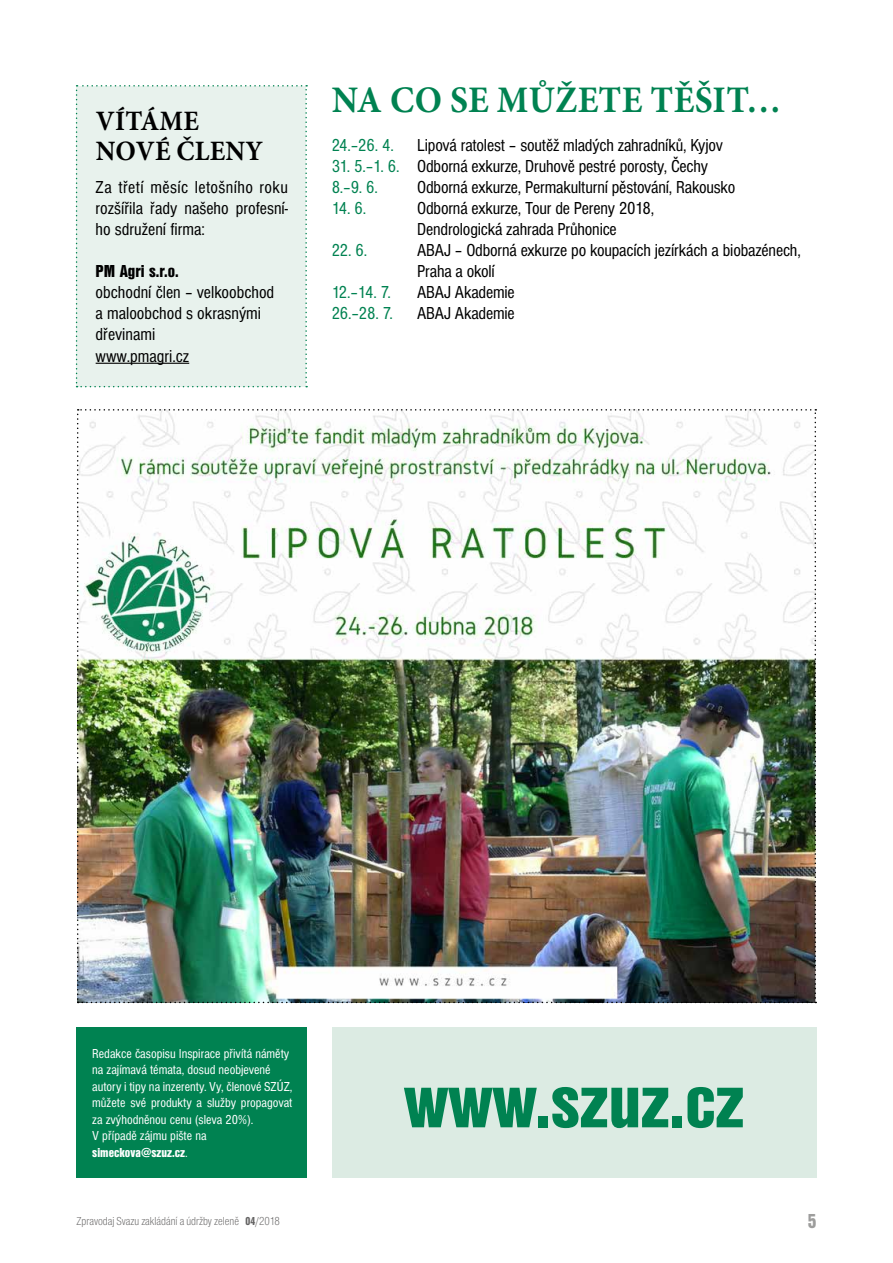
<style>
.page{position:relative;width:893px;height:1263px;background:#fff}
.page>*{position:absolute;margin:0;border:0;box-sizing:border-box;transform-origin:0 0}
.t1{font:900 condensed 77.55px "Nimbus Sans DCE";color:#008251;scale:1.05 1}
.t2{font:700 37.5px "Minion Pro";letter-spacing:.01em;color:#008251;scale:.95 1}
.t3{font:700 28.05px/29.7px "Minion Pro";letter-spacing:.01em;color:#000;scale:.95 1}
.t4{font:900 condensed 21px "Nimbus Sans DCE";color:#9d9d9c;scale:.95 1}
.t5{font:condensed 18px/21px "Nimbus Sans DCE";letter-spacing:-.01em;color:#000}
.t6{font:condensed 18px "Nimbus Sans DCE";letter-spacing:-.03em;color:#008251}
.t7{font:900 condensed 18px "Nimbus Sans DCE";color:#000;scale:1.05 1}
.t8{font:condensed 13.5px/16.5px "Nimbus Sans DCE";color:#fff}
.t9{font:300 condensed 12px "Nimbus Sans DCE";color:#646363;scale:.95 1}
.s1{color:#008251}
.s2{font-weight:900}
</style>
<div class="page">
<div style="left:76px;top:85px;width:231px;height:302px;background:#e8f2ed"></div>
<hr style="left:96px;top:363px;width:93px;height:1px;background:#000">
<img style="left:77px;top:409px;width:739px;height:594px">
<div style="left:77px;top:1027px;width:230px;height:151px;background:#008251"></div>
<div style="left:332px;top:1027px;width:484px;height:151px;background:#dcebe3"></div>
<h3 class="t3" style="left:96px;top:106px;width:178px">VÍTÁME<br>NOVÉ ČLENY</h3>
<p class="t5" style="left:96px;top:177px;width:194px;text-align:justify">Za třetí měsíc letošního roku rozšířila řady našeho profesní&shy;ho sdružení firma:</p>
<p class="t7" style="left:96px;top:261px;width:81px">PM Agri s.r.o.</p>
<p class="t5" style="left:96px;top:282px;width:180px">obchodní člen – velkoobchod a maloobchod s okrasnými dřevinami<br>www.pmagri.cz</p>
<h2 class="t2" style="left:332px;top:74px;width:475px">NA CO SE MŮŽETE TĚŠIT…</h2>
<p class="t6" style="left:332px;top:135px;width:64px">24.–26. 4.</p>
<p class="t5" style="left:417px;top:135px;width:307px">Lipová ratolest – soutěž mladých zahradníků, Kyjov</p>
<p class="t5" style="left:332px;top:156px;width:378px"><span class="s1">31. 5.–1. 6.</span> Odborná exkurze, Druhově pestré porosty, Čechy<br><span class="s1">8.–9. 6.</span></p>
<p class="t5" style="left:417px;top:177px;width:320px">Odborná exkurze, Permakulturní pěstování, Rakousko</p>
<p class="t6" style="left:332px;top:198px;width:36px">14. 6.</p>
<p class="t5" style="left:417px;top:198px;width:238px">Odborná exkurze, Tour de Pereny 2018,<br>Dendrologická zahrada Průhonice</p>
<p class="t6" style="left:332px;top:240px;width:37px">22. 6.</p>
<p class="t5" style="left:417px;top:240px;width:385px">ABAJ – Odborná exkurze po koupacích jezírkách a biobazénech,<br>Praha a okolí</p>
<p class="t6" style="left:332px;top:282px;width:61px">12.–14. 7.</p>
<p class="t5" style="left:417px;top:282px;width:99px">ABAJ Akademie</p>
<p class="t6" style="left:332px;top:303px;width:63px">26.–28. 7.</p>
<p class="t5" style="left:417px;top:303px;width:99px">ABAJ Akademie</p>
<p class="t8" style="left:92px;top:1045px;width:202px">Redakce časopisu Inspirace přivítá náměty na zajímavá témata, dosud neobjevené autory i tipy na inzerenty. Vy, členové SZÚZ, můžete své produkty a služby propagovat za zvýhodněnou cenu (sleva 20%).<br>V případě zájmu pište na <span class="s2">simeckova@szuz.cz</span>.</p>
<h1 class="t1" style="left:404px;top:1058px;width:325px">www.szuz.cz</h1>
<p class="t9" style="left:77px;top:1214px;width:216px">Zpravodaj Svazu zakládání a údržby zeleně <span class="s2">04</span>/2018</p>
<p class="t4" style="left:808px;top:1210px;width:11px">5</p>
</div>
